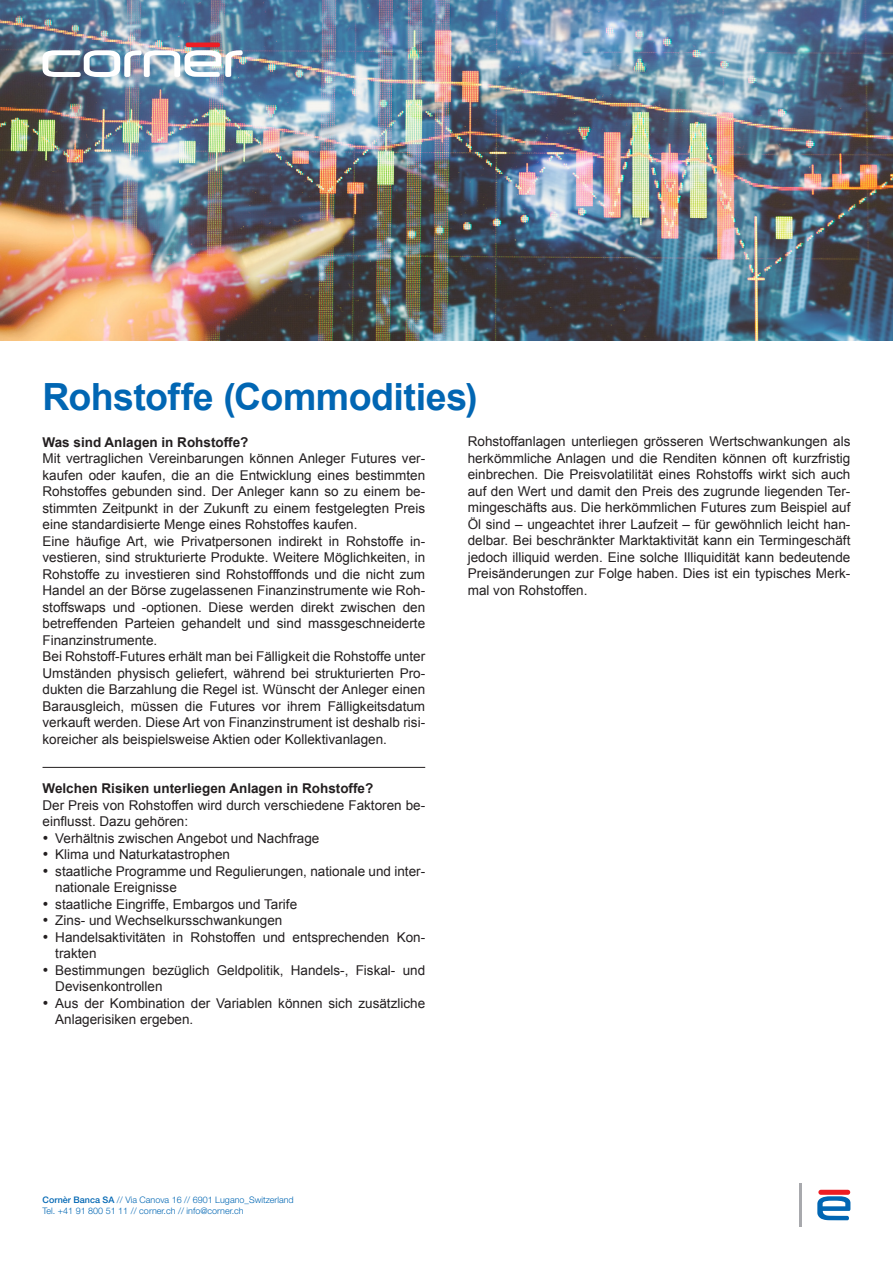
<style>
.page{position:relative;width:893px;height:1263px;background:#fff}
.page>*{position:absolute;margin:0;border:0;box-sizing:border-box;transform-origin:0 0}
.t1{font:700 37.5px "Arial";letter-spacing:-.015em;color:#0166b3}
.t2{font:13.5px/16.5px "Arial";color:#231f20}
.t3{font:700 13.5px "Arial";color:#231f20}
.t4{font:300 9px/10.8px "Helvetica Neue LT Std";color:#0166b3}
.s1{font-weight:500}
</style>
<div class="page">
<img style="left:0;top:0;width:893px;height:340px">
<hr style="left:43px;top:767px;width:382px;height:1px;background:#231f20">
<svg style="left:817px;top:1196px;width:33px;height:24px"></svg>
<div style="left:818px;top:1190px;width:32px;height:5px;background:#ee1d23;border-radius:3px"></div>
<img style="left:43px;top:50px;width:200px;height:27px">
<hr style="left:186px;top:43px;width:34px;height:4px;background:#ee1d23;border-radius:2px">
<hr style="left:800px;top:1183px;width:2px;height:43px;background:#a8a9ad">
<h1 class="t1" style="left:43px;top:372px;width:437px">Rohstoffe (Commodities)</h1>
<p class="t3" style="left:43px;top:433px;width:208px">Was sind Anlagen in Rohstoffe?</p>
<p class="t2" style="left:43px;top:450px;width:384px">Mit vertraglichen Vereinbarungen können Anleger Futures ver&shy;kaufen oder kaufen, die an die Entwicklung eines bestimmten Rohstoffes gebunden sind. Der Anleger kann so zu einem be&shy;stimmten Zeitpunkt in der Zukunft zu einem festgelegten Preis eine standardisierte Menge eines Rohstoffes kaufen.<br>Eine häufige Art, wie Privatpersonen indirekt in Rohstoffe in&shy;vestieren, sind strukturierte Produkte. Weitere Möglichkeiten, in Rohstoffe zu investieren sind Rohstofffonds und die nicht zum Handel an der Börse zugelassenen Finanzinstrumente wie Roh&shy;stoffswaps und -optionen. Diese werden direkt zwischen den betreffenden Parteien gehandelt und sind massgeschneiderte Finanzinstrumente.<br>Bei Rohstoff-Futures erhält man bei Fälligkeit die Rohstoffe unter Umständen physisch geliefert, während bei strukturierten Pro&shy;dukten die Barzahlung die Regel ist. Wünscht der Anleger einen Barausgleich, müssen die Futures vor ihrem Fälligkeitsdatum verkauft werden. Diese Art von Finanzinstrument ist deshalb risi&shy;koreicher als beispielsweise Aktien oder Kollektivanlagen.</p>
<p class="t3" style="left:43px;top:779px;width:332px">Welchen Risiken unterliegen Anlagen in Rohstoffe?</p>
<p class="t2" style="left:43px;top:797px;width:384px">Der Preis von Rohstoffen wird durch verschiedene Faktoren be&shy;einflusst. Dazu gehören:</p>
<p class="t2" style="left:43px;top:830px;width:278px">• Verhältnis zwischen Angebot und Nachfrage</p>
<p class="t2" style="left:43px;top:846px;width:189px">• Klima und Naturkatastrophen</p>
<p class="t2" style="left:55px;top:863px;width:371px;text-indent:-13px">• staatliche Programme und Regulierungen, nationale und inter&shy;nationale Ereignisse</p>
<p class="t2" style="left:43px;top:896px;width:256px">• staatliche Eingriffe, Embargos und Tarife</p>
<p class="t2" style="left:43px;top:912px;width:241px">• Zins- und Wechselkursschwankungen</p>
<p class="t2" style="left:55px;top:929px;width:371px;text-indent:-13px">• Handelsaktivitäten in Rohstoffen und entsprechenden Kon&shy;trakten</p>
<p class="t2" style="left:55px;top:962px;width:371px;text-indent:-13px">• Bestimmungen bezüglich Geldpolitik, Handels-, Fiskal- und<br>Devisenkontrollen</p>
<p class="t2" style="left:55px;top:995px;width:371px;text-indent:-13px">• Aus der Kombination der Variablen können sich zusätzliche<br>Anlagerisiken ergeben.</p>
<p class="t2" style="left:468px;top:434px;width:384px;text-align:justify">Rohstoffanlagen unterliegen grösseren Wertschwankungen als herkömmliche Anlagen und die Renditen können oft kurzfristig einbrechen. Die Preisvolatilität eines Rohstoffs wirkt sich auch auf den Wert und damit den Preis des zugrunde liegenden Ter&shy;mingeschäfts aus. Die herkömmlichen Futures zum Beispiel auf Öl sind – ungeachtet ihrer Laufzeit – für gewöhnlich leicht han&shy;delbar. Bei beschränkter Marktaktivität kann ein Termingeschäft jedoch illiquid werden. Eine solche Illiquidität kann bedeutende Preisänderungen zur Folge haben. Dies ist ein typisches Merk&shy;mal von Rohstoffen.</p>
<p class="t4" style="left:43px;top:1194px;width:253px"><span class="s1">Cornèr Banca SA</span> // Via Canova 16 // 6901 Lugano_Switzerland<br>Tel. +41 91 800 51 11 // corner.ch // info@corner.ch</p>
</div>
